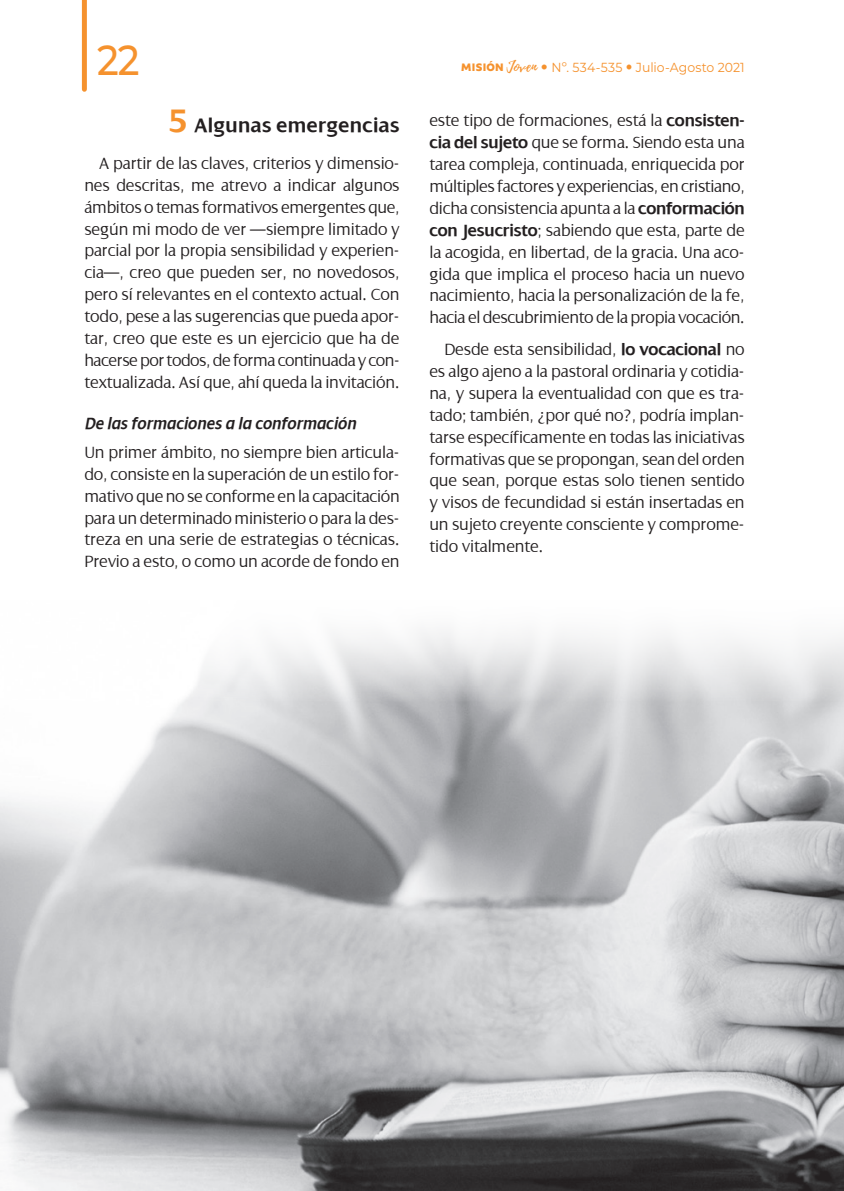
<style>
.page{position:relative;width:844px;height:1191px;background:#fff}
.page>*{position:absolute;margin:0;border:0;box-sizing:border-box;transform-origin:0 0}
.t1{font:500 42px "Montserrat";color:#f5922e;scale:.9 1}
.t2{font:600 21px "Dialog";letter-spacing:.02em;color:#231f20}
.t3{font:300 17.5px/21.9px "Dialog";letter-spacing:-.01em;color:#231f20;text-align:justify}
.t4{font:italic 600 17.5px "Dialog";letter-spacing:.01em;color:#231f20;scale:.95 1}
.t5{font:13.12px "Montserrat";color:#f5922e;scale:.95 1}
.s1{font-weight:700;font-size:35px;color:#f5922e}
.s2{font-family:"Algera";font-weight:800;font-size:11.03px}
.s3{font-family:"Playlist Script";font-size:15.22px}
.s4{font-family:"VAG Rounded Std";font-weight:300;font-size:14px}
.s5{font-weight:600}
</style>
<div class="page">
<img style="left:0;top:630px;width:843px;height:561px">
<div style="left:82px;top:0;width:5px;height:89px;background:#f5922e"></div>
<h1 class="t1" style="left:97px;top:30px;width:49px">22</h1>
<p class="t2" style="left:169px;top:114px;width:232px"><span class="s1">5</span> Algunas emergencias</p>
<p class="t3" style="left:84px;top:152px;width:317px;text-indent:15px">A partir de las claves, criterios y dimensio&shy;nes descritas, me atrevo a indicar algunos ámbitos o temas formativos emergentes que, según mi modo de ver —siempre limitado y parcial por la propia sensibilidad y experien&shy;cia—, creo que pueden ser, no novedosos, pero sí relevantes en el contexto actual. Con todo, pese a las sugerencias que pueda apor&shy;tar, creo que este es un ejercicio que ha de hacerse por todos, de forma continuada y con&shy;textualizada. Así que, ahí queda la invitación.</p>
<p class="t4" style="left:84px;top:413px;width:287px">De las formaciones a la conformación</p>
<p class="t3" style="left:84px;top:441px;width:317px">Un primer ámbito, no siempre bien articula&shy;do, consiste en la superación de un estilo for&shy;mativo que no se conforme en la capacitación para un determinado ministerio o para la des&shy;treza en una serie de estrategias o técnicas.<br>Previo a esto, o como un acorde de fondo en</p>
<p class="t5" style="left:461px;top:59px;width:300px"><span class="s2">MISIÓN</span> <span class="s3">Joven</span> <span class="s4">•</span> Nº. 534-535 <span class="s4">•</span> Julio-Agosto 2021</p>
<p class="t3" style="left:429px;top:110px;width:317px">este tipo de formaciones, está la <span class="s5">consisten&shy;cia del sujeto</span> que se forma. Siendo esta una tarea compleja, continuada, enriquecida por múltiples factores y experiencias, en cristiano, dicha consistencia apunta a la <span class="s5">conformación con Jesucristo</span>; sabiendo que esta, parte de la acogida, en libertad, de la gracia. Una aco&shy;gida que implica el proceso hacia un nuevo nacimiento, hacia la personalización de la fe, hacia el descubrimiento de la propia vocación.</p>
<p class="t3" style="left:429px;top:339px;width:317px;text-indent:15px">Desde esta sensibilidad, <span class="s5">lo vocacional</span> no es algo ajeno a la pastoral ordinaria y cotidia&shy;na, y supera la eventualidad con que es tra&shy;tado; también, ¿por qué no?, podría implan&shy;tarse específicamente en todas las iniciativas formativas que se propongan, sean del orden que sean, porque estas solo tienen sentido y visos de fecundidad si están insertadas en un sujeto creyente consciente y comprome&shy;tido vitalmente.</p>
</div>
